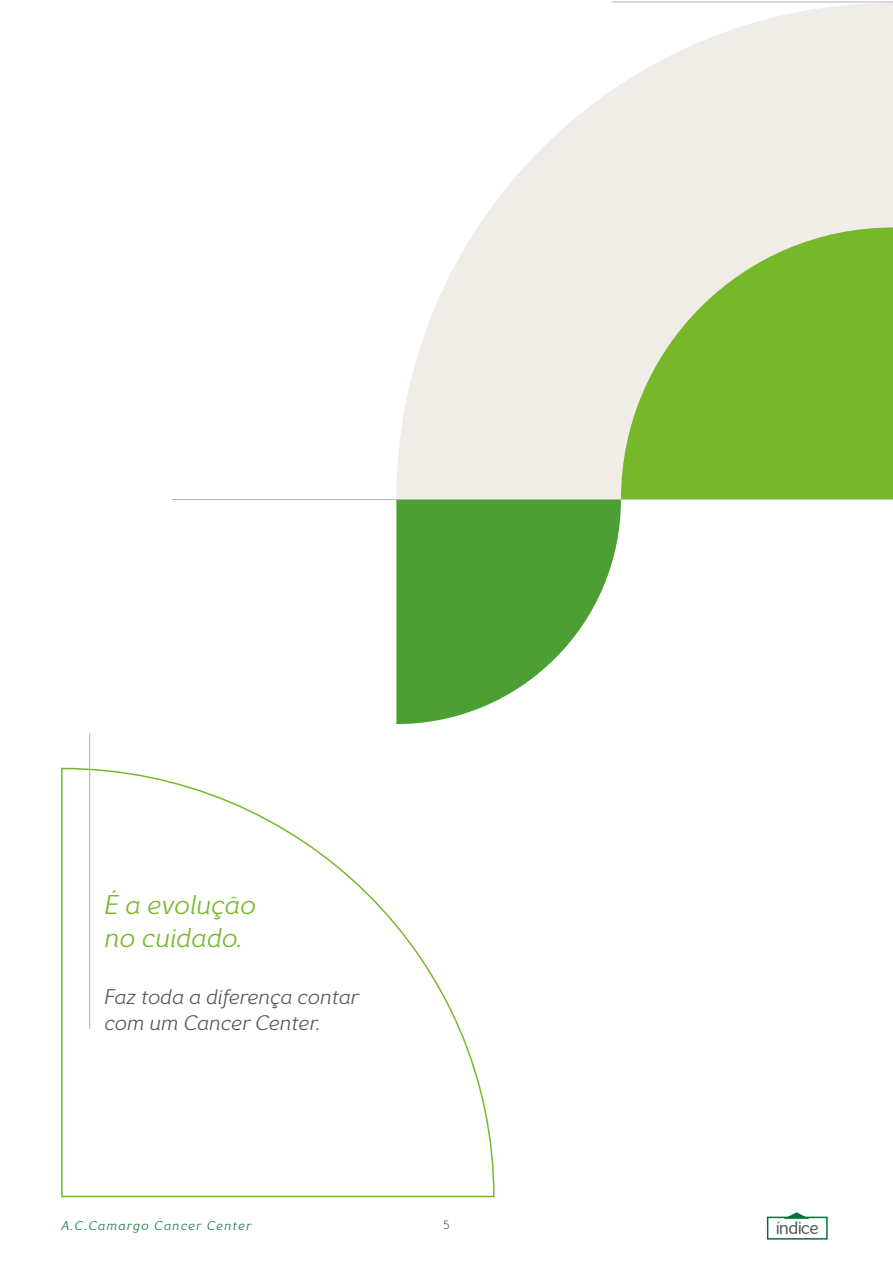
<style>
.page{position:relative;width:893px;height:1263px;background:#fff}
.page>*{position:absolute;margin:0;border:0;box-sizing:border-box;transform-origin:0 0}
.t1{font:27px/32.4px "Carmen Leve Italica";color:#76b82a}
.t2{font:21px/25.2px "Carmen Leve Italica";color:#575756}
.t3{font:18px "Carmen";letter-spacing:-.025em;color:#575756}
.t4{font:12.75px "Carmen Leve Italica";letter-spacing:.1em;color:#077835}
.t5{font:12px "Carmen Leve";color:#575756}
</style>
<div class="page">
<svg style="left:61px;top:767px;width:434px;height:431px"></svg>
<svg style="left:396px;top:3px;width:497px;height:496px;fill:#f0ece7"></svg>
<svg style="left:396px;top:500px;width:225px;height:224px;fill:#4d9f34"></svg>
<svg style="left:621px;top:227px;width:272px;height:272px;background:#90c353"></svg>
<hr style="left:89px;top:733px;width:1px;height:296px;background:#b3b2b2">
<hr style="left:611px;top:2px;width:282px;height:1px;background:#b3b2b2">
<hr style="left:172px;top:499px;width:449px;height:1px;background:#b3b2b2">
<svg style="left:766px;top:1212px;width:62px;height:28px"></svg>
<p class="t1" style="left:104px;top:889px;width:153px">É a evolução no cuidado.</p>
<p class="t2" style="left:104px;top:985px;width:256px">Faz toda a diferença contar com um Cancer Center.</p>
<p class="t4" style="left:61px;top:1219px;width:191px">A.C.Camargo Cancer Center</p>
<p class="t5" style="left:444px;top:1219px;width:7px">5</p>
<p class="t3" style="left:776px;top:1217px;width:45px">índice</p>
</div>
